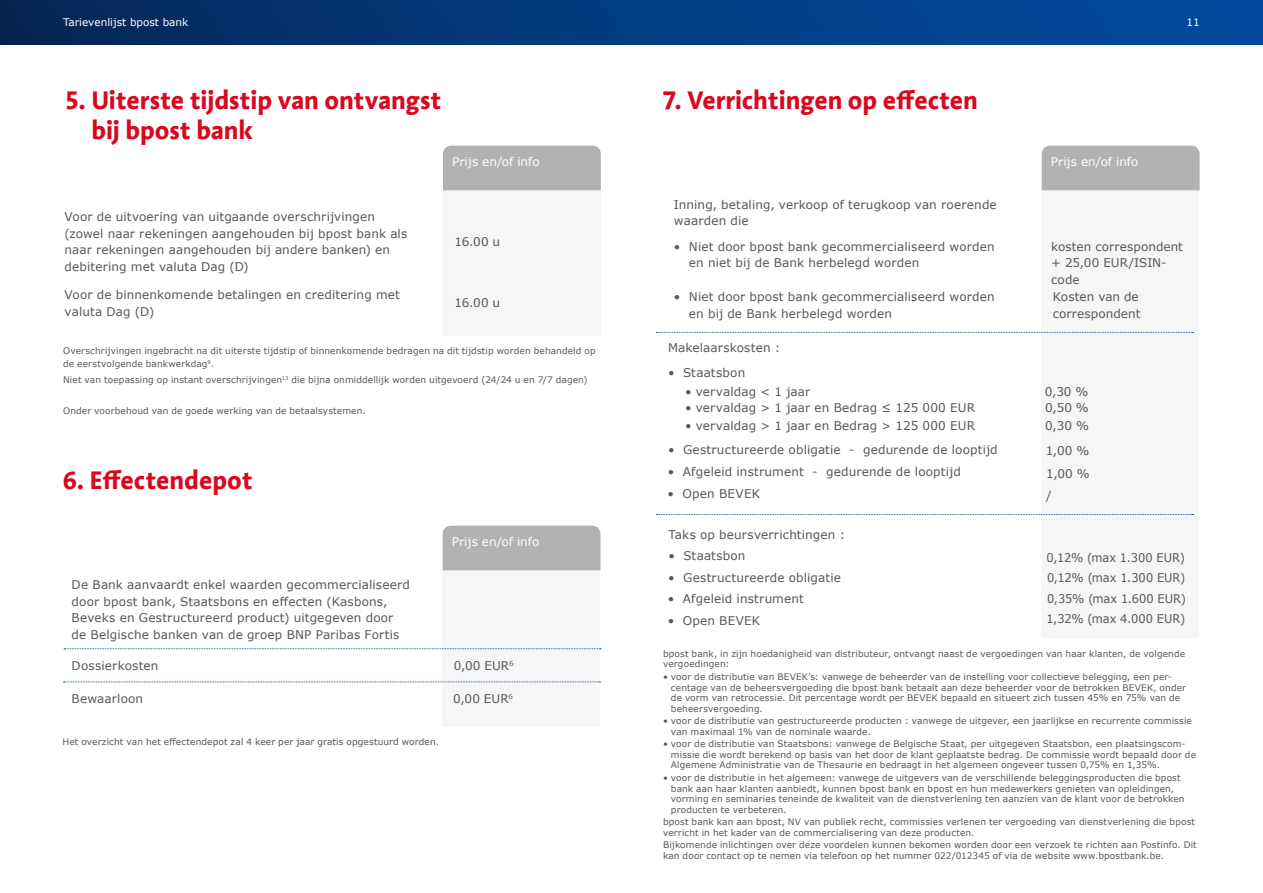
<style>
.page{position:relative;width:1263px;height:893px;background:#fff}
.page>*{position:absolute;margin:0;border:0;box-sizing:border-box;transform-origin:0 0}
.t1{font:700 25.5px/30.6px "Aroma No 2 LT Com";color:#d9081f}
.t2{font:12px/16.5px "Verdana";letter-spacing:.01em;color:#575756}
.t3{font:12px/20.4px "Verdana";letter-spacing:.01em;color:#575756;text-align:justify;scale:.95 1}
.t4{font:12px "Verdana";letter-spacing:.005em;color:#fff}
.t5{font:10.5px "Verdana";color:#fff}
.t6{font:9px/10.5px "Verdana";letter-spacing:.015em;color:#575756}
</style>
<div class="page">
<div style="left:0;top:0;width:1263px;height:45px;background:linear-gradient(to right,#052859,#004da2)"></div>
<div style="left:1041px;top:190px;width:158px;height:448px;background:#f6f6f6"></div>
<div style="left:1042px;top:146px;width:157px;height:44px;background:#b3b2b2"></div>
<div style="left:442px;top:570px;width:158px;height:157px;background:#f6f6f6"></div>
<svg style="left:64px;top:648px;width:537px;height:1px"></svg>
<div style="left:443px;top:526px;width:157px;height:44px;background:#b3b2b2"></div>
<svg style="left:64px;top:681px;width:536px;height:1px"></svg>
<div style="left:443px;top:189px;width:158px;height:146px;background:#f6f6f6"></div>
<div style="left:443px;top:146px;width:158px;height:44px;background:#b3b2b2"></div>
<svg style="left:656px;top:332px;width:537px;height:1px"></svg>
<svg style="left:656px;top:514px;width:537px;height:1px"></svg>
<p class="t5" style="left:63px;top:15px;width:127px">Tarievenlijst bpost bank</p>
<p class="t5" style="left:1186px;top:15px;width:15px">11</p>
<h1 class="t1" style="left:91px;top:84px;width:351px;text-indent:-26px">5. Uiterste tijdstip van ontvangst bij bpost bank</h1>
<h2 class="t4" style="left:452px;top:153px;width:89px">Prijs en/of info</h2>
<h2 class="t2" style="left:65px;top:208px;width:344px">Voor de uitvoering van uitgaande overschrijvingen (zowel naar rekeningen aangehouden bij bpost bank als naar rekeningen aangehouden bij andere banken) en debitering met valuta Dag (D)</h2>
<h2 class="t2" style="left:455px;top:233px;width:47px">16.00 u</h2>
<h2 class="t2" style="left:65px;top:286px;width:337px">Voor de binnenkomende betalingen en creditering met valuta Dag (D)</h2>
<h2 class="t2" style="left:455px;top:295px;width:47px">16.00 u</h2>
<p class="t6" style="left:63px;top:344px;width:534px;line-height:13.5px">Overschrijvingen ingebracht na dit uiterste tijdstip of binnenkomende bedragen na dit tijdstip worden behandeld op de eerstvolgende bankwerkdag<sup>9</sup>.</p>
<p class="t6" style="left:63px;top:374px;width:526px">Niet van toepassing op instant overschrijvingen<sup>13</sup> die bijna onmiddellijk worden uitgevoerd (24/24 u en 7/7 dagen)</p>
<p class="t6" style="left:63px;top:406px;width:304px">Onder voorbehoud van de goede werking van de betaalsystemen.</p>
<h1 class="t1" style="left:63px;top:464px;width:191px">6. Effectendepot</h1>
<h2 class="t2" style="left:72px;top:576px;width:340px">De Bank aanvaardt enkel waarden gecommercialiseerd door bpost bank, Staatsbons en effecten (Kasbons, Beveks en Gestructureerd product) uitgegeven door de Belgische banken van de groep BNP Paribas Fortis</h2>
<h2 class="t4" style="left:452px;top:533px;width:89px">Prijs en/of info</h2>
<h2 class="t2" style="left:72px;top:657px;width:88px">Dossierkosten</h2>
<h2 class="t2" style="left:454px;top:657px;width:61px">0,00 EUR<sup>6</sup></h2>
<h2 class="t2" style="left:72px;top:690px;width:73px">Bewaarloon</h2>
<h2 class="t2" style="left:453px;top:690px;width:61px">0,00 EUR<sup>6</sup></h2>
<p class="t6" style="left:63px;top:736px;width:378px">Het overzicht van het effectendepot zal 4 keer per jaar gratis opgestuurd worden.</p>
<h1 class="t1" style="left:663px;top:84px;width:317px">7. Verrichtingen op effecten</h1>
<h2 class="t2" style="left:674px;top:196px;width:324px">Inning, betaling, verkoop of terugkoop van roerende waarden die</h2>
<h2 class="t4" style="left:1051px;top:153px;width:89px">Prijs en/of info</h2>
<h2 class="t2" style="left:689px;top:238px;width:307px;text-indent:-15px">• Niet door bpost bank gecommercialiseerd worden en niet bij de Bank herbelegd worden</h2>
<h2 class="t2" style="left:689px;top:289px;width:307px;text-indent:-15px">• Niet door bpost bank gecommercialiseerd worden en bij de Bank herbelegd worden</h2>
<h2 class="t2" style="left:1053px;top:289px;width:89px">Kosten van de correspondent</h2>
<h2 class="t2" style="left:1051px;top:238px;width:133px">kosten correspondent + 25,00 EUR/ISIN&shy;code</h2>
<h2 class="t2" style="left:668px;top:339px;width:114px">Makelaarskosten :</h2>
<h2 class="t2" style="left:668px;top:364px;width:79px">• Staatsbon</h2>
<h2 class="t2" style="left:685px;top:383px;width:127px">• vervaldag &lt; 1 jaar</h2>
<h2 class="t2" style="left:1045px;top:383px;width:45px">0,30 %</h2>
<h2 class="t2" style="left:685px;top:400px;width:292px">• vervaldag &gt; 1 jaar en Bedrag ≤ 125 000 EUR</h2>
<h2 class="t2" style="left:1045px;top:400px;width:45px">0,50 %</h2>
<h2 class="t2" style="left:685px;top:418px;width:292px">• vervaldag &gt; 1 jaar en Bedrag &gt; 125 000 EUR</h2>
<h2 class="t2" style="left:1045px;top:418px;width:45px">0,30 %</h2>
<h2 class="t2" style="left:668px;top:441px;width:331px">• Gestructureerde obligatie - gedurende de looptijd</h2>
<h2 class="t2" style="left:668px;top:464px;width:294px">• Afgeleid instrument - gedurende de looptijd</h2>
<h2 class="t2" style="left:668px;top:485px;width:94px">• Open BEVEK</h2>
<h2 class="t2" style="left:668px;top:526px;width:178px">Taks op beursverrichtingen :</h2>
<h2 class="t2" style="left:668px;top:548px;width:79px">• Staatsbon</h2>
<h2 class="t2" style="left:668px;top:569px;width:174px">• Gestructureerde obligatie</h2>
<h2 class="t2" style="left:668px;top:590px;width:137px">• Afgeleid instrument</h2>
<h2 class="t2" style="left:668px;top:612px;width:94px">• Open BEVEK</h2>
<h2 class="t2" style="left:1046px;top:439px;width:46px;line-height:22.6px;text-align:justify">1,00 % 1,00 % /</h2>
<h2 class="t3" style="left:1046px;top:547px;width:148px">0,12% (max 1.300 EUR)<br>0,12% (max 1.300 EUR)<br>0,35% (max 1.600 EUR)<br>1,32% (max 4.000 EUR)</h2>
<p class="t6" style="left:663px;top:648px;width:523px">bpost bank, in zijn hoedanigheid van distributeur, ontvangt naast de vergoedingen van haar klanten, de volgende vergoedingen:</p>
<p class="t6" style="left:671px;top:671px;width:517px;text-indent:-8px">• voor de distributie van BEVEK’s: vanwege de beheerder van de instelling voor collectieve belegging, een per&shy;centage van de beheersvergoeding die bpost bank betaalt aan deze beheerder voor de betrokken BEVEK, onder de vorm van retrocessie. Dit percentage wordt per BEVEK bepaald en situeert zich tussen 45% en 75% van de beheersvergoeding.</p>
<p class="t6" style="left:671px;top:716px;width:522px;text-indent:-8px">• voor de distributie van gestructureerde producten : vanwege de uitgever, een jaarlijkse en recurrente commissie van maximaal 1% van de nominale waarde.</p>
<p class="t6" style="left:671px;top:739px;width:527px;text-indent:-8px">• voor de distributie van Staatsbons: vanwege de Belgische Staat, per uitgegeven Staatsbon, een plaatsingscom&shy;missie die wordt berekend op basis van het door de klant geplaatste bedrag. De commissie wordt bepaald door de<br>Algemene Administratie van de Thesaurie en bedraagt in het algemeen ongeveer tussen 0,75% en 1,35%.</p>
<p class="t6" style="left:671px;top:772px;width:515px;text-indent:-8px">• voor de distributie in het algemeen: vanwege de uitgevers van de verschillende beleggingsproducten die bpost bank aan haar klanten aanbiedt, kunnen bpost bank en bpost en hun medewerkers genieten van opleidingen, vorming en seminaries teneinde de kwaliteit van de dienstverlening ten aanzien van de klant voor de betrokken producten te verbeteren.</p>
<p class="t6" style="left:663px;top:816px;width:534px">bpost bank kan aan bpost, NV van publiek recht, commissies verlenen ter vergoeding van dienstverlening die bpost verricht in het kader van de commercialisering van deze producten.</p>
<p class="t6" style="left:663px;top:840px;width:535px">Bijkomende inlichtingen over deze voordelen kunnen bekomen worden door een verzoek te richten aan Postinfo. Dit kan door contact op te nemen via telefoon op het nummer 022/012345 of via de website www.bpostbank.be.</p>
</div>
